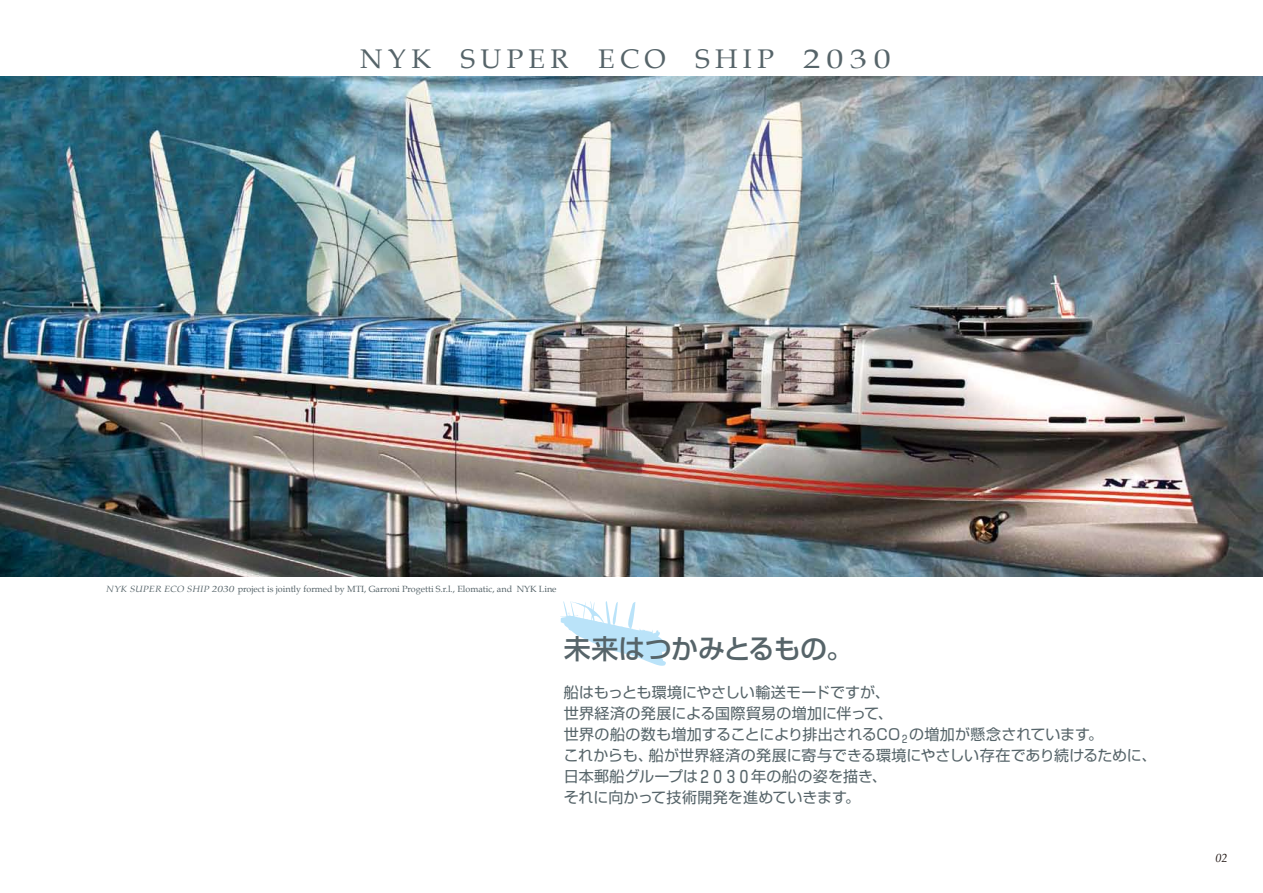
<style>
.page{position:relative;width:1263px;height:893px;background:#fff}
.page>*{position:absolute;margin:0;border:0;box-sizing:border-box;transform-origin:0 0}
.t1{font:27px "Book Antiqua";letter-spacing:.2em;color:#566469}
.t2{font:500 27px "Shin Go";letter-spacing:-.025em;color:#566469}
.t3{font:15px/21px "Shin Go";letter-spacing:.005em;color:#566469}
.t4{font:italic 12px "Book Antiqua";color:#221815}
.t5{font:9px "Book Antiqua";color:#566469}
.s1{font-style:italic}
.s2{font-size:16.5px}
</style>
<div class="page">
<img style="left:0;top:76px;width:1263px;height:501px">
<svg style="left:560px;top:601px;width:108px;height:65px"></svg>
<h1 class="t1" style="left:360px;top:42px;width:532px">NYK SUPER ECO SHIP 2030</h1>
<p class="t5" style="left:106px;top:583px;width:452px"><span class="s1">NYK SUPER ECO SHIP 2030</span> project is jointly formed by MTI, Garroni Progetti S.r.l., Elomatic, and NYK Line</p>
<h1 class="t2" style="left:564px;top:631px;width:291px">未来はつかみとるもの。</h1>
<p class="t3" style="left:564px;top:681px;width:594px">船はもっとも環境にやさしい輸送モードですが、<br>世界経済の発展による国際貿易の増加に伴って、<br>世界の船の数も増加することにより排出されるCO<sub>２</sub>の増加が懸念されています。<br>これからも、船が世界経済の発展に寄与できる環境にやさしい存在であり続けるために、日本郵船グループは<span class="s2">２０３０</span>年の船の姿を描き、<br>それに向かって技術開発を進めていきます。</p>
<p class="t4" style="left:1215px;top:850px;width:13px">02</p>
</div>
